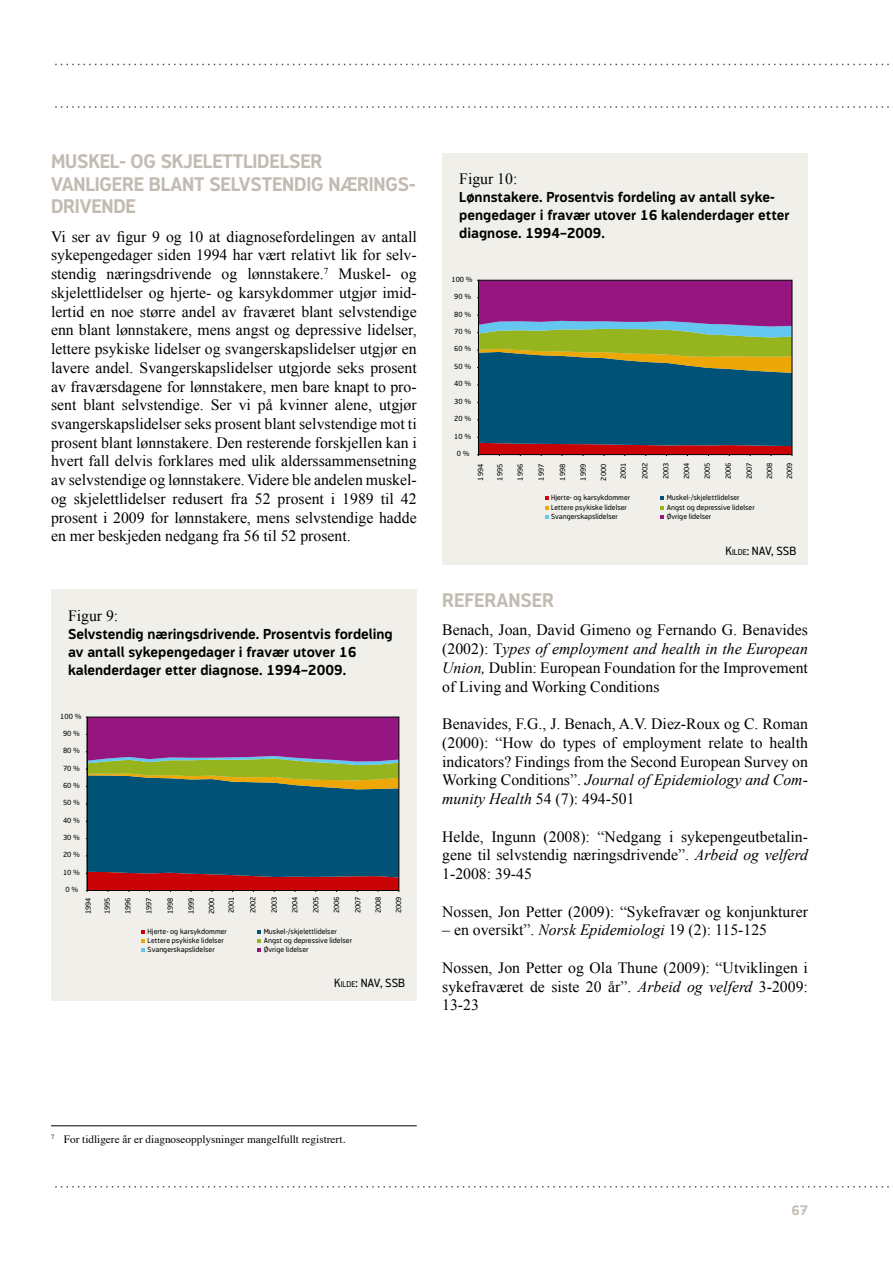
<style>
.page{position:relative;width:893px;height:1263px;background:#fff}
.page>*{position:absolute;margin:0;border:0;box-sizing:border-box;transform-origin:0 0}
.t1{font:700 19.5px/22.5px "Modus";letter-spacing:-.01em;color:#c2bbb1}
.t2{font:15.75px/18.8px "Times New Roman";color:#000;text-align:justify}
.t3{font:700 14.25px/18px "Modus";color:#000}
.t4{font:700 13.5px "Modus";color:#c2bbb1}
.t5{font:12px "Modus";color:#000}
.t6{font:11.25px "Times";color:#000}
.t7{font:7.65px "Modus";color:#000}
.t8{font:7.5px "Modus";color:#000}
.s1{font-size:8.4px}
.s2{font-style:italic}
</style>
<div class="page">
<svg style="left:55px;top:64px;width:834px;height:1px"></svg>
<svg style="left:55px;top:106px;width:834px;height:2px"></svg>
<svg style="left:55px;top:1186px;width:834px;height:1px"></svg>
<hr style="left:51px;top:1125px;width:366px;height:1px;background:#000">
<div style="left:51px;top:590px;width:366px;height:411px;background:#f0efea"></div>
<svg style="left:86px;top:717px;width:314px;height:175px"></svg>
<svg style="left:141px;top:930px;width:4px;height:12px"></svg>
<svg style="left:257px;top:930px;width:4px;height:12px"></svg>
<svg style="left:141px;top:948px;width:4px;height:3px"></svg>
<svg style="left:257px;top:948px;width:4px;height:4px"></svg>
<div style="left:87px;top:717px;width:312px;height:174px;border:1px solid #000"></div>
<div style="left:442px;top:153px;width:366px;height:411px;background:#f0efea"></div>
<svg style="left:545px;top:496px;width:3px;height:4px"></svg>
<svg style="left:660px;top:496px;width:4px;height:4px"></svg>
<svg style="left:660px;top:506px;width:4px;height:4px"></svg>
<svg style="left:545px;top:506px;width:3px;height:13px"></svg>
<svg style="left:660px;top:516px;width:4px;height:3px"></svg>
<svg style="left:477px;top:280px;width:316px;height:176px"></svg>
<div style="left:478px;top:280px;width:314px;height:175px;border:1px solid #000"></div>
<p class="t1" style="left:51px;top:150px;width:153px">MUSKEL- OG SKJELETTL</p>
<p class="t1" style="left:51px;top:150px;width:366px;text-indent:201px">IDELSER -VANLIGERE BLANT SELVSTENDIG NÆRINGS-<br>DRIVENDE</p>
<p class="t2" style="left:51px;top:227px;width:367px">Vi ser av figur 9 og 10 at diagnosefordelingen av antall sykepengedager siden 1994 har vært relativt lik for selv&shy;stendig næringsdrivende og lønnstakere.<sup>7</sup> Muskel- og skjelettlidelser og hjerte- og karsykdommer utgjør imid&shy;lertid en noe større andel av fraværet blant selvstendige enn blant lønnstakere, mens angst og depressive lidelser, lettere psykiske lidelser og svangerskapslidelser utgjør en lavere andel. Svangerskapslidelser utgjorde seks prosent av fraværsdagene for lønnstakere, men bare knapt to pro&shy;sent blant selvstendige. Ser vi på kvinner alene, utgjør svangerskapslidelser seks prosent blant selvstendige mot ti prosent blant lønnstakere. Den resterende forskjellen kan i hvert fall delvis forklares med ulik alderssammensetning av selvstendige og lønnstakere. Videre ble andelen muskel&shy;og skjelettlidelser redusert fra 52 prosent i 1989 til 42 prosent i 2009 for lønnstakere, mens selvstendige hadde en mer beskjeden nedgang fra 56 til 52 prosent.</p>
<p class="t2" style="left:68px;top:606px;width:52px">Figur 9:</p>
<p class="t3" style="left:68px;top:625px;width:326px">Selvstendig næringsdrivende. Prosentvis fordeling av antall sykepengedager i fravær utover 16 kalenderdager etter diagnose. 1994–2009.</p>
<p class="t8" style="left:60px;top:712px;width:23px">100 %</p>
<p class="t8" style="left:63px;top:729px;width:19px">90 %</p>
<p class="t8" style="left:63px;top:746px;width:19px">80 %</p>
<p class="t8" style="left:63px;top:764px;width:19px">70 %</p>
<p class="t8" style="left:63px;top:781px;width:19px">60 %</p>
<p class="t8" style="left:63px;top:798px;width:19px">50 %</p>
<p class="t8" style="left:63px;top:816px;width:19px">40 %</p>
<p class="t8" style="left:63px;top:833px;width:19px">30 %</p>
<p class="t8" style="left:63px;top:850px;width:19px">20 %</p>
<p class="t8" style="left:63px;top:868px;width:19px">10 %</p>
<p class="t8" style="left:66px;top:885px;width:14px">0 %</p>
<p class="t8" style="left:84px;top:914px;width:18px;rotate:-90deg">1994</p>
<p class="t8" style="left:103px;top:914px;width:18px;rotate:-90deg">1995</p>
<p class="t8" style="left:124px;top:914px;width:18px;rotate:-90deg">1996</p>
<p class="t8" style="left:145px;top:914px;width:18px;rotate:-90deg">1997</p>
<p class="t8" style="left:166px;top:914px;width:18px;rotate:-90deg">1998</p>
<p class="t7" style="left:187px;top:914px;width:18px;rotate:-90deg">1999</p>
<p class="t8" style="left:207px;top:914px;width:18px;rotate:-90deg">2000</p>
<p class="t8" style="left:227px;top:913px;width:18px;rotate:-90deg">2001</p>
<p class="t8" style="left:249px;top:913px;width:18px;rotate:-90deg">2002</p>
<p class="t8" style="left:270px;top:913px;width:18px;rotate:-90deg">2003</p>
<p class="t8" style="left:291px;top:913px;width:18px;rotate:-90deg">2004</p>
<p class="t8" style="left:312px;top:913px;width:18px;rotate:-90deg">2005</p>
<p class="t8" style="left:332px;top:913px;width:18px;rotate:-90deg">2006</p>
<p class="t8" style="left:354px;top:913px;width:18px;rotate:-90deg">2007</p>
<p class="t8" style="left:374px;top:913px;width:18px;rotate:-90deg">2008</p>
<p class="t8" style="left:394px;top:913px;width:18px;rotate:-90deg">2009</p>
<p class="t8" style="left:148px;top:927px;width:81px">Hjerte- og karsykdommer</p>
<p class="t8" style="left:264px;top:927px;width:75px">Muskel-/skjelettlidelser</p>
<p class="t8" style="left:148px;top:936px;width:78px">Lettere psykiske lidelser</p>
<p class="t8" style="left:264px;top:936px;width:90px">Angst og depressive lidelser</p>
<p class="t8" style="left:148px;top:945px;width:69px">Svangerskapslidelser</p>
<p class="t8" style="left:264px;top:945px;width:46px">Øvrige lidelser</p>
<p class="t5" style="left:334px;top:976px;width:72px">K<span class="s1">ilde</span>: NAV, SSB</p>
<p class="t2" style="left:459px;top:169px;width:60px">Figur 10:</p>
<p class="t3" style="left:459px;top:188px;width:332px">Lønnstakere. Prosentvis fordeling av antall syke&shy;pengedager i fravær utover 16 kalenderdager etter diagnose. 1994–2009.</p>
<p class="t8" style="left:452px;top:275px;width:23px">100 %</p>
<p class="t8" style="left:454px;top:292px;width:18px">90 %</p>
<p class="t8" style="left:454px;top:310px;width:18px">80 %</p>
<p class="t8" style="left:454px;top:327px;width:18px">70 %</p>
<p class="t8" style="left:454px;top:345px;width:18px">60 %</p>
<p class="t8" style="left:454px;top:362px;width:18px">50 %</p>
<p class="t8" style="left:454px;top:379px;width:18px">40 %</p>
<p class="t8" style="left:454px;top:397px;width:18px">30 %</p>
<p class="t8" style="left:454px;top:414px;width:18px">20 %</p>
<p class="t8" style="left:454px;top:432px;width:18px">10 %</p>
<p class="t8" style="left:457px;top:449px;width:14px">0 %</p>
<p class="t8" style="left:476px;top:480px;width:18px;rotate:-90deg">1994</p>
<p class="t8" style="left:496px;top:480px;width:18px;rotate:-90deg">1995</p>
<p class="t8" style="left:516px;top:480px;width:18px;rotate:-90deg">1996</p>
<p class="t8" style="left:537px;top:480px;width:18px;rotate:-90deg">1997</p>
<p class="t8" style="left:558px;top:480px;width:18px;rotate:-90deg">1998</p>
<p class="t7" style="left:579px;top:480px;width:18px;rotate:-90deg">1999</p>
<p class="t8" style="left:599px;top:480px;width:18px;rotate:-90deg">2000</p>
<p class="t8" style="left:619px;top:479px;width:18px;rotate:-90deg">2001</p>
<p class="t8" style="left:641px;top:479px;width:18px;rotate:-90deg">2002</p>
<p class="t8" style="left:662px;top:479px;width:18px;rotate:-90deg">2003</p>
<p class="t8" style="left:682px;top:479px;width:18px;rotate:-90deg">2004</p>
<p class="t8" style="left:703px;top:479px;width:18px;rotate:-90deg">2005</p>
<p class="t8" style="left:724px;top:479px;width:18px;rotate:-90deg">2006</p>
<p class="t8" style="left:745px;top:479px;width:18px;rotate:-90deg">2007</p>
<p class="t8" style="left:765px;top:479px;width:18px;rotate:-90deg">2008</p>
<p class="t8" style="left:785px;top:479px;width:18px;rotate:-90deg">2009</p>
<p class="t8" style="left:551px;top:494px;width:81px">Hjerte- og karsykdommer</p>
<p class="t8" style="left:667px;top:494px;width:74px">Muskel-/skjelettlidelser</p>
<p class="t8" style="left:551px;top:504px;width:77px">Lettere psykiske lidelser</p>
<p class="t8" style="left:667px;top:504px;width:89px">Angst og depressive lidelser</p>
<p class="t8" style="left:551px;top:512px;width:68px">Svangerskapslidelser</p>
<p class="t8" style="left:667px;top:512px;width:46px">Øvrige lidelser</p>
<p class="t5" style="left:725px;top:544px;width:72px">K<span class="s1">ilde</span>: NAV, SSB</p>
<p class="t1" style="left:442px;top:589px;width:113px">REFERANSER</p>
<p class="t2" style="left:442px;top:620px;width:367px">Benach, Joan, David Gimeno og Fernando G. Benavides (2002): T<span class="s2">ypes of employment and health in the European Union,</span> Dublin: European Foundation for the Improvement of Living and Working Conditions</p>
<p class="t2" style="left:442px;top:714px;width:367px">Benavides, F.G., J. Benach, A.V. Diez-Roux og C. Roman (2000): “How do types of employment relate to health indicators? Findings from the Second European Survey on Working Conditions”. <span class="s2">Journal of Epidemiology and Com&shy;munity Health</span> 54 (7): 494-501</p>
<p class="t2" style="left:442px;top:827px;width:367px">Helde, Ingunn (2008): “Nedgang i sykepengeutbetalin&shy;gene til selvstendig næringsdrivende”. <span class="s2">Arbeid og velferd </span>1-2008: 39-45</p>
<p class="t2" style="left:442px;top:902px;width:367px">Nossen, Jon Petter (2009): “Sykefravær og konjunkturer</p>
<p class="t2" style="left:442px;top:920px;width:326px">– en oversikt”. <span class="s2">Norsk Epidemiologi</span> 19 (2): 115-125</p>
<p class="t2" style="left:442px;top:958px;width:367px">Nossen, Jon Petter og Ola Thune (2009): “Utviklingen i sykefraværet de siste 20 år”. <span class="s2">Arbeid og velferd</span> 3-2009:<br>13-23</p>
<p class="t6" style="left:51px;top:1129px;width:296px"><sup>7</sup> For tidligere år er diagnoseopplysninger mangelfullt registrert.</p>
<p class="t4" style="left:791px;top:1203px;width:18px">67</p>
</div>
